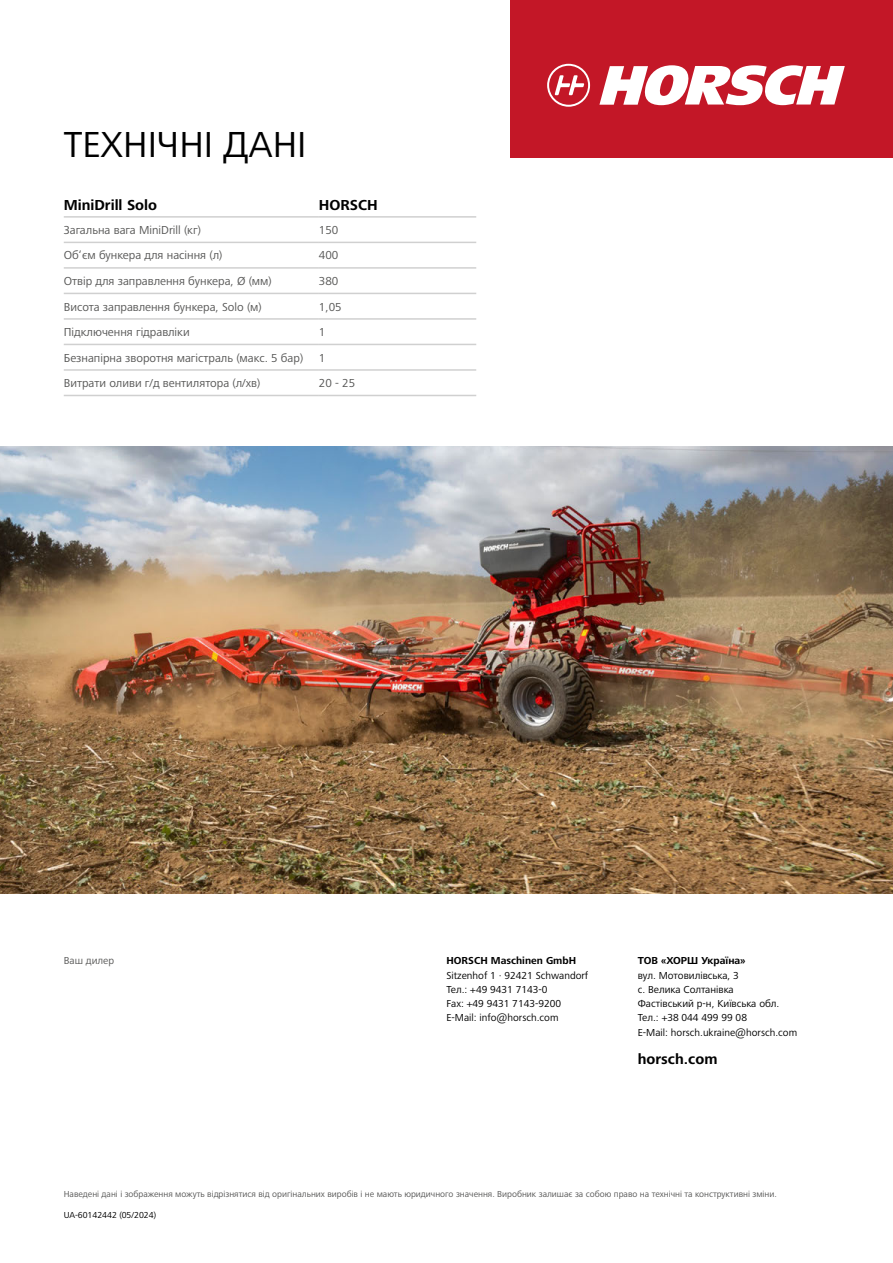
<style>
.page{position:relative;width:893px;height:1263px;background:#fff}
.page>*{position:absolute;margin:0;border:0;box-sizing:border-box;transform-origin:0 0}
.Head_Zusatzausstattung{font:37.5px "Frutiger Next LTW1 G";color:#000}
.Tabellenkopf{font:700 15px "Frutiger Next LTW1 G";color:#000}
.Tabelleninhalt{font:12px "Frutiger Next LTW1 G";color:#575756}
.t1{font:10.5px/14.2px "Frutiger Next LTW1 G";color:#000}
.t2{font:700 10.5px "Frutiger Next LTW1 G";color:#000}
.t3{font:10.5px "Frutiger Next LTW1 G";color:#575756}
.t4{font:9px "Frutiger Next LTW1 G";color:#575756}
.ausstattung_BU{font:9px "Frutiger Next LTW1 G";color:#000}
</style>
<div class="page">
<div style="left:510px;top:0;width:383px;height:157px;background:#c31727"></div>
<svg style="left:599px;top:65px;width:246px;height:40px"></svg>
<svg style="left:547px;top:64px;width:43px;height:43px"></svg>
<img style="left:0;top:446px;width:893px;height:447px">
<hr style="left:64px;top:216px;width:255px;height:2px;background:#d0d0d0">
<hr style="left:319px;top:216px;width:157px;height:2px;background:#d0d0d0">
<hr style="left:64px;top:242px;width:255px;height:1px;background:#d0d0d0">
<hr style="left:319px;top:242px;width:157px;height:1px;background:#d0d0d0">
<hr style="left:64px;top:267px;width:255px;height:2px;background:#d0d0d0">
<hr style="left:319px;top:267px;width:157px;height:2px;background:#d0d0d0">
<hr style="left:64px;top:293px;width:255px;height:1px;background:#d0d0d0">
<hr style="left:319px;top:293px;width:157px;height:1px;background:#d0d0d0">
<hr style="left:64px;top:318px;width:255px;height:2px;background:#d0d0d0">
<hr style="left:319px;top:318px;width:157px;height:2px;background:#d0d0d0">
<hr style="left:64px;top:344px;width:255px;height:1px;background:#d0d0d0">
<hr style="left:319px;top:344px;width:157px;height:1px;background:#d0d0d0">
<hr style="left:64px;top:369px;width:255px;height:2px;background:#d0d0d0">
<hr style="left:319px;top:369px;width:157px;height:2px;background:#d0d0d0">
<hr style="left:64px;top:395px;width:255px;height:1px;background:#d0d0d0">
<hr style="left:319px;top:395px;width:157px;height:1px;background:#d0d0d0">
<p class="Head_Zusatzausstattung" style="left:64px;top:123px;width:244px">ТЕХНІЧНІ ДАНІ</p>
<p class="Tabellenkopf" style="left:64px;top:196px;width:95px">MiniDrill Solo</p>
<p class="Tabellenkopf" style="left:319px;top:196px;width:60px">HORSCH</p>
<p class="Tabelleninhalt" style="left:64px;top:223px;width:139px">Загальна вага MiniDrill (кг)</p>
<p class="Tabelleninhalt" style="left:319px;top:223px;width:21px">150</p>
<p class="Tabelleninhalt" style="left:64px;top:249px;width:160px">Об‘єм бункера для насіння (л)</p>
<p class="Tabelleninhalt" style="left:319px;top:249px;width:21px">400</p>
<p class="Tabelleninhalt" style="left:64px;top:274px;width:209px">Отвір для заправлення бункера, Ø (мм)</p>
<p class="Tabelleninhalt" style="left:319px;top:274px;width:21px">380</p>
<p class="Tabelleninhalt" style="left:64px;top:300px;width:199px">Висота заправлення бункера, Solo (м)</p>
<p class="Tabelleninhalt" style="left:319px;top:300px;width:24px">1,05</p>
<p class="Tabelleninhalt" style="left:64px;top:325px;width:127px">Підключення гідравліки</p>
<p class="Tabelleninhalt" style="left:319px;top:325px;width:8px">1</p>
<p class="Tabelleninhalt" style="left:64px;top:351px;width:241px">Безнапірна зворотня магістраль (макс. 5 бар)</p>
<p class="Tabelleninhalt" style="left:319px;top:351px;width:8px">1</p>
<p class="Tabelleninhalt" style="left:64px;top:376px;width:198px">Витрати оливи г/д вентилятора (л/хв)</p>
<p class="Tabelleninhalt" style="left:319px;top:376px;width:38px">20 - 25</p>
<p class="t3" style="left:64px;top:955px;width:52px">Ваш дилер</p>
<p class="t2" style="left:446px;top:955px;width:131px">HORSCH Maschinen GmbH</p>
<p class="t1" style="left:446px;top:968px;width:143px">Sitzenhof 1 · 92421 Schwandorf<br>Тел.: +49 9431 7143-0<br>Fax: +49 9431 7143-9200<br>E-Mail: info@horsch.com</p>
<p class="t2" style="left:638px;top:955px;width:109px">ТОВ «ХОРШ Україна»</p>
<p class="t1" style="left:638px;top:968px;width:161px">вул. Мотовилівська, 3<br>с. Велика Солтанівка<br>Фастівський р-н, Київська обл.<br>Тел.: +38 044 499 99 08<br>E-Mail: horsch.ukraine@horsch.com</p>
<p class="Tabellenkopf" style="left:638px;top:1050px;width:81px">horsch.com</p>
<p class="t4" style="left:64px;top:1189px;width:715px">Наведені дані і зображення можуть відрізнятися від оригінальних виробів і не мають юридичного значення. Виробник залишає за собою право на технічні та конструктивні зміни.</p>
<p class="ausstattung_BU" style="left:64px;top:1210px;width:94px">UA-60142442 (05/2024)</p>
</div>
